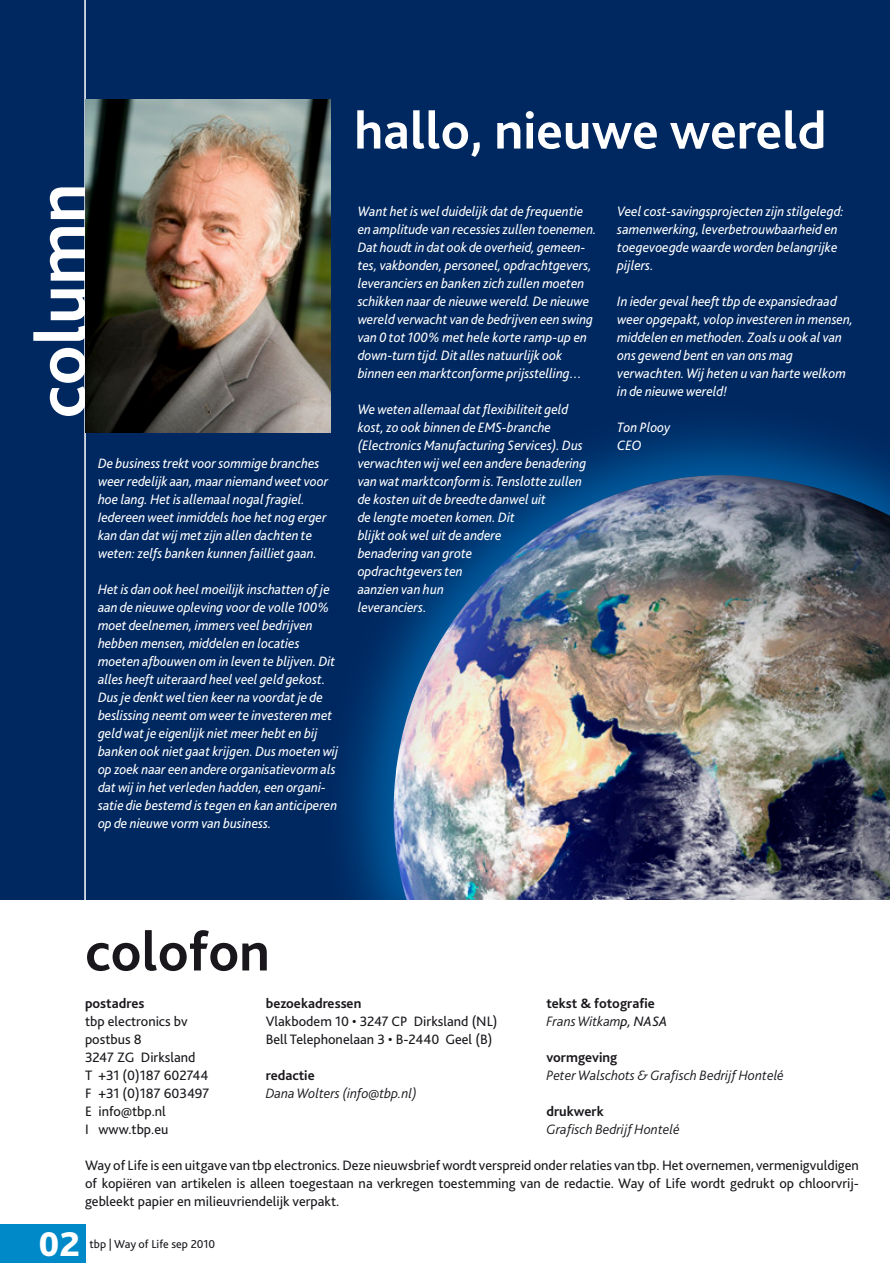
<style>
.page{position:relative;width:893px;height:1263px;background:#fff}
.page>*{position:absolute;margin:0;border:0;box-sizing:border-box;transform-origin:0 0}
.t1{font:700 73.95px "Bliss 2";color:#fff}
.t2{font:700 57px "Bliss 2";color:#1a171c}
.t3{font:700 54px "Bliss 2";color:#fff}
.t4{font:800 36px "Bliss 2";color:#fff}
.t5{font:italic 14.25px/18px "Bliss 2";color:#fff;scale:.96 1}
.t6{font:14.25px/18px "Bliss 2";color:#1a171c}
.t7{font:italic 300 14.25px "Bliss 2";color:#1a171c}
.t8{font:700 14.25px/18px "Bliss 2";color:#1a171c}
.t9{font:12px "Bliss 2";color:#1a171c}
.s1{font-weight:300;font-style:italic}
.s2{font-weight:400;font-style:italic}
</style>
<div class="page">
<div style="left:0;top:0;width:891px;height:901px;background:#002860"></div>
<hr style="left:84px;top:0;width:2px;height:918px;background:#fff">
<img style="left:86px;top:100px;width:245px;height:332px">
<div style="left:313px;top:394px;width:580px;height:577px;background:#0071b9;opacity:.78"></div>
<img style="left:394px;top:475px;width:497px;height:425px">
<div style="left:0;top:900px;width:893px;height:322px;background:#fff"></div>
<hr style="left:891px;top:0;width:2px;height:1263px;background:#fff">
<div style="left:0;top:1224px;width:85px;height:39px;background:#0089c8"></div>
<h1 class="t1" style="left:15px;top:419px;width:237px;rotate:-90deg">column</h1>
<p class="t5" style="left:98px;top:454px;width:241px">De business trekt voor sommige branches weer redelijk aan, maar niemand weet voor hoe lang. Het is allemaal nogal fragiel.<br>Iedereen weet inmiddels hoe het nog erger kan dan dat wij met zijn allen dachten te weten: zelfs banken kunnen failliet gaan.</p>
<p class="t5" style="left:98px;top:580px;width:252px">Het is dan ook heel moeilijk inschatten of je aan de nieuwe opleving voor de volle 100% moet deelnemen, immers veel bedrijven hebben mensen, middelen en locaties moeten afbouwen om in leven te blijven. Dit alles heeft uiteraard heel veel geld gekost.<br>Dus je denkt wel tien keer na voordat je de beslissing neemt om weer te investeren met geld wat je eigenlijk niet meer hebt en bij banken ook niet gaat krijgen. Dus moeten wij op zoek naar een andere organisatievorm als dat wij in het verleden hadden, een organi&shy;satie die bestemd is tegen en kan anticiperen op de nieuwe vorm van business.</p>
<h3 class="t3" style="left:354px;top:97px;width:474px">hallo, nieuwe wereld</h3>
<p class="t5" style="left:358px;top:202px;width:250px">Want het is wel duidelijk dat de frequentie en amplitude van recessies zullen toenemen.<br>Dat houdt in dat ook de overheid, gemeen&shy;tes, vakbonden, personeel, opdrachtgevers, leveranciers en banken zich zullen moeten schikken naar de nieuwe wereld. De nieuwe wereld verwacht van de bedrijven een swing van 0 tot 100% met hele korte ramp-up en down-turn tijd. Dit alles natuurlijk ook binnen een marktconforme prijsstelling…</p>
<p class="t5" style="left:358px;top:400px;width:240px">We weten allemaal dat flexibiliteit geld kost, zo ook binnen de EMS-branche (Electronics Manufacturing Services). Dus verwachten wij wel een andere benadering van wat marktconform is. Tenslotte zullen de kosten uit de breedte danwel uit<br>de lengte moeten komen. Dit<br>blijkt ook wel uit de andere<br>benadering van grote<br>opdrachtgevers ten<br>aanzien van hun<br>leveranciers.</p>
<p class="t5" style="left:617px;top:202px;width:237px">Veel cost-savingsprojecten zijn stilgelegd: samenwerking, leverbetrouwbaarheid en toegevoegde waarde worden belangrijke pijlers.</p>
<p class="t5" style="left:617px;top:292px;width:247px">In ieder geval heeft tbp de expansiedraad weer opgepakt, volop investeren in mensen, middelen en methoden. Zoals u ook al van ons gewend bent en van ons mag verwachten. Wij heten u van harte welkom in de nieuwe wereld!</p>
<p class="t5" style="left:617px;top:418px;width:57px">Ton Plooy<br>CEO</p>
<h2 class="t2" style="left:85px;top:916px;width:186px">colofon</h2>
<p class="t8" style="left:266px;top:994px;width:97px">bezoekadressen</p>
<p class="t6" style="left:266px;top:1012px;width:233px">Vlakbodem 10 • 3247 CP Dirksland (NL)<br>Bell Telephonelaan 3 • B-2440 Geel (B)</p>
<p class="t8" style="left:266px;top:1066px;width:50px">redactie</p>
<p class="t7" style="left:266px;top:1084px;width:152px">Dana Wolters (info@tbp.nl)</p>
<p class="t8" style="left:546px;top:994px;width:123px">tekst &amp; fotografie<br><span class="s1">Frans Witkam</span><span class="s2">p, NASA</span></p>
<p class="t8" style="left:546px;top:1048px;width:72px">vormgeving</p>
<p class="t7" style="left:546px;top:1066px;width:239px">Peter Walschots &amp; Grafisch Bedrijf Hontelé</p>
<p class="t8" style="left:546px;top:1102px;width:59px">drukwerk</p>
<p class="t7" style="left:546px;top:1120px;width:135px">Grafisch Bedrijf Hontelé</p>
<p class="t6" style="left:85px;top:1156px;width:775px;text-align:justify">Way of Life is een uitgave van tbp electronics. Deze nieuwsbrief wordt verspreid onder relaties van tbp. Het overnemen, vermenigvuldigen of kopiëren van artikelen is alleen toegestaan na verkregen toestemming van de redactie. Way of Life wordt gedrukt op chloorvrij&shy;gebleekt papier en milieuvriendelijk verpakt.</p>
<p class="t8" style="left:85px;top:994px;width:61px">postadres</p>
<p class="t6" style="left:85px;top:1012px;width:126px">tbp electronics bv postbus 8<br>3247 ZG Dirksland<br>T +31 (0)187 602744<br>F +31 (0)187 603497<br>E info@tbp.nl<br>I www.tbp.eu</p>
<h3 class="t4" style="left:39px;top:1221px;width:43px">02</h3>
<p class="t9" style="left:90px;top:1236px;width:127px">tbp | Way of Life sep 2010</p>
</div>
